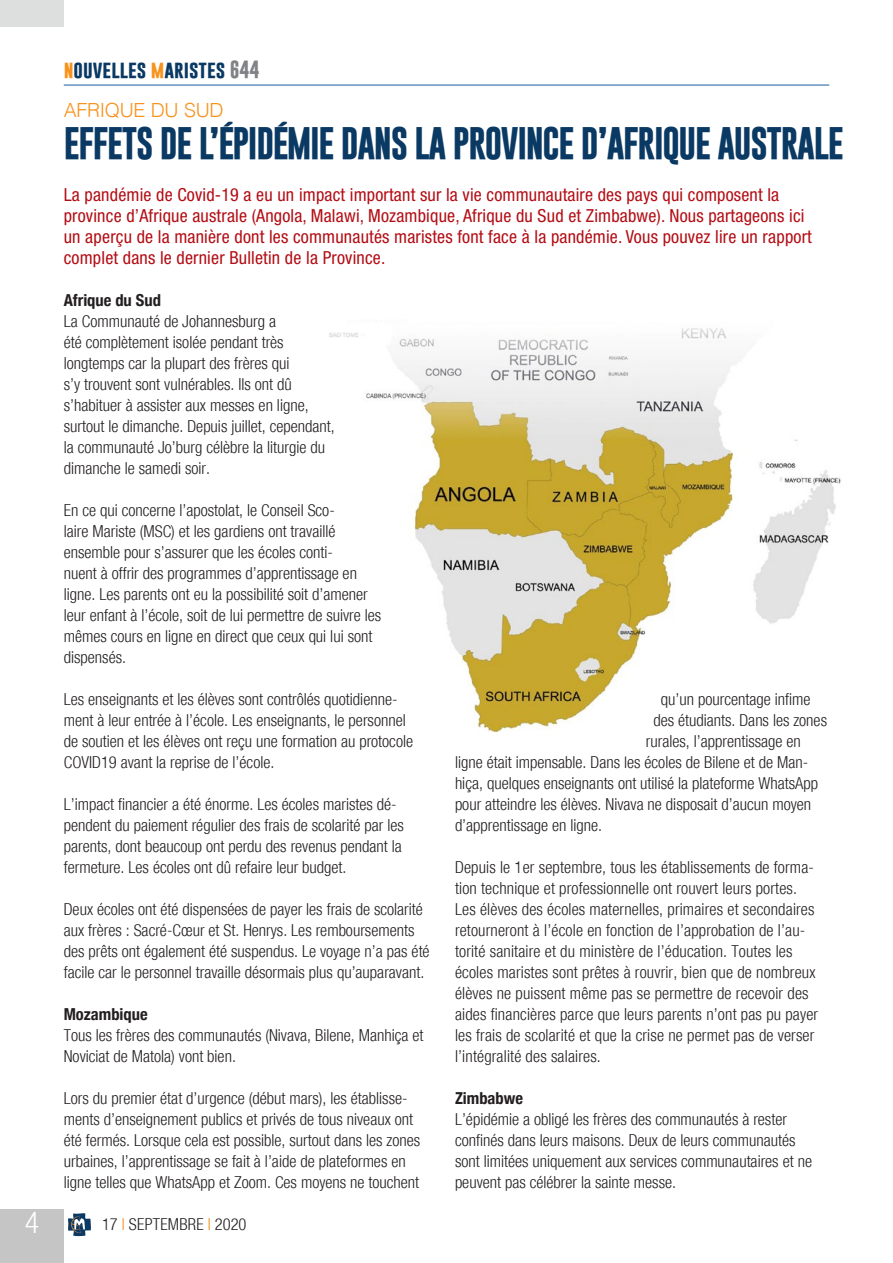
<style>
.page{position:relative;width:893px;height:1263px;background:#fff}
.page>*{position:absolute;margin:0;border:0;box-sizing:border-box;transform-origin:0 0}
.Titolo{font:700 33px "Gobold";letter-spacing:-.04em;color:#0a3963}
.t1{font:300 condensed 30px "Helvetica Neue";color:#fff}
.sommario{font:300 19.5px "Helvetica";letter-spacing:-.015em;color:#f7931d}
.Testo_normal{font:condensed 18px/21px "Helvetica Neue";letter-spacing:.01em;color:#b30e15}
.t2{font:700 18px "Gobold";color:#0a3963}
.Testo_sinEspacio{font:300 condensed 16.5px/21px "Helvetica Neue";color:#231f20}
.Testo_sinEspacio-2{font:700 condensed 16.5px "Helvetica Neue";color:#231f20}
.s1{color:#f7931d}
.s2{color:#808285}
</style>
<div class="page">
<div style="left:0;top:1209px;width:64px;height:54px;background:#c4c5c4"></div>
<hr style="left:64px;top:85px;width:765px;height:1px;background:#175d9e">
<svg style="left:68px;top:1213px;width:23px;height:23px"></svg>
<div style="left:0;top:0;width:64px;height:27px;background:#dddede"></div>
<svg style="left:329px;top:328px;width:512px;height:404px"></svg>
<h2 class="t1" style="left:25px;top:1205px;width:16px">4</h2>
<p class="t2" style="left:64px;top:57px;width:197px"><span class="s1">n</span>ouvelles <span class="s1">m</span>aristes <span class="s2">644</span></p>
<p class="sommario" style="left:64px;top:93px;width:161px">AFRIQUE DU SUD</p>
<p class="Titolo" style="left:64px;top:122px;width:781px">EFFETS DE L’ÉPIDÉMIE DANS LA PROVINCE D’AFRIQUE AUSTRALE</p>
<p class="Testo_normal" style="left:64px;top:184px;width:750px">La pandémie de Covid-19 a eu un impact important sur la vie communautaire des pays qui composent la province d’Afrique australe (Angola, Malawi, Mozambique, Afrique du Sud et Zimbabwe). Nous partageons ici un aperçu de la manière dont les communautés maristes font face à la pandémie. Vous pouvez lire un rapport complet dans le dernier Bulletin de la Province.</p>
<p class="Testo_sinEspacio-2" style="left:64px;top:286px;width:99px">Afrique du Sud</p>
<p class="Testo_sinEspacio" style="left:64px;top:311px;width:273px">La Communauté de Johannesburg a<br>été complètement isolée pendant très longtemps car la plupart des frères qui<br>s’y trouvent sont vulnérables. Ils ont dû s’habituer à assister aux messes en ligne, surtout le dimanche. Depuis juillet, cependant, la communauté Jo’burg célèbre la liturgie du dimanche le samedi soir.</p>
<p class="Testo_sinEspacio" style="left:64px;top:500px;width:319px">En ce qui concerne l’apostolat, le Conseil Sco-<br>laire Mariste (MSC) et les gardiens ont travaillé ensemble pour s’assurer que les écoles conti-<br>nuent à offrir des programmes d’apprentissage en ligne. Les parents ont eu la possibilité soit d’amener leur enfant à l’école, soit de lui permettre de suivre les mêmes cours en ligne en direct que ceux qui lui sont dispensés.</p>
<p class="Testo_sinEspacio" style="left:64px;top:689px;width:351px">Les enseignants et les élèves sont contrôlés quotidienne&shy;ment à leur entrée à l’école. Les enseignants, le personnel de soutien et les élèves ont reçu une formation au protocole COVID19 avant la reprise de l’école.</p>
<p class="Testo_sinEspacio" style="left:64px;top:794px;width:342px">L’impact financier a été énorme. Les écoles maristes dé&shy;pendent du paiement régulier des frais de scolarité par les parents, dont beaucoup ont perdu des revenus pendant la fermeture. Les écoles ont dû refaire leur budget.</p>
<p class="Testo_sinEspacio" style="left:64px;top:899px;width:367px">Deux écoles ont été dispensées de payer les frais de scolarité aux frères : Sacré-Cœur et St. Henrys. Les remboursements des prêts ont également été suspendus. Le voyage n’a pas été facile car le personnel travaille désormais plus qu’auparavant.</p>
<p class="Testo_sinEspacio-2" style="left:64px;top:1000px;width:85px">Mozambique</p>
<p class="Testo_sinEspacio" style="left:64px;top:1025px;width:361px">Tous les frères des communautés (Nivava, Bilene, Manhiça et<br>Noviciat de Matola) vont bien.</p>
<p class="Testo_sinEspacio" style="left:64px;top:1088px;width:358px">Lors du premier état d’urgence (début mars), les établisse&shy;ments d’enseignement publics et privés de tous niveaux ont été fermés. Lorsque cela est possible, surtout dans les zones urbaines, l’apprentissage se fait à l’aide de plateformes en ligne telles que WhatsApp et Zoom. Ces moyens ne touchent</p>
<p class="Testo_sinEspacio" style="left:102px;top:1214px;width:146px">17 <span class="s1">I</span> SEPTEMBRE <span class="s1">I</span> 2020</p>
<p class="Testo_sinEspacio" style="left:661px;top:689px;width:151px">qu’un pourcentage infime</p>
<p class="Testo_sinEspacio" style="left:653px;top:710px;width:175px">des étudiants. Dans les zones</p>
<p class="Testo_sinEspacio" style="left:646px;top:731px;width:157px">rurales, l’apprentissage en</p>
<p class="Testo_sinEspacio" style="left:455px;top:752px;width:355px">ligne était impensable. Dans les écoles de Bilene et de Man-</p>
<p class="Testo_sinEspacio" style="left:455px;top:773px;width:365px">hiça, quelques enseignants ont utilisé la plateforme WhatsApp</p>
<p class="Testo_sinEspacio" style="left:455px;top:794px;width:358px">pour atteindre les élèves. Nivava ne disposait d’aucun moyen</p>
<p class="Testo_sinEspacio" style="left:455px;top:815px;width:149px">d’apprentissage en ligne.</p>
<p class="Testo_sinEspacio" style="left:455px;top:857px;width:365px">Depuis le 1er septembre, tous les établissements de forma&shy;tion technique et professionnelle ont rouvert leurs portes.<br>Les élèves des écoles maternelles, primaires et secondaires retourneront à l’école en fonction de l’approbation de l’au&shy;torité sanitaire et du ministère de l’éducation. Toutes les écoles maristes sont prêtes à rouvrir, bien que de nombreux élèves ne puissent même pas se permettre de recevoir des aides financières parce que leurs parents n’ont pas pu payer les frais de scolarité et que la crise ne permet pas de verser l’intégralité des salaires.</p>
<p class="Testo_sinEspacio-2" style="left:455px;top:1084px;width:70px">Zimbabwe</p>
<p class="Testo_sinEspacio" style="left:455px;top:1109px;width:358px">L’épidémie a obligé les frères des communautés à rester confinés dans leurs maisons. Deux de leurs communautés sont limitées uniquement aux services communautaires et ne peuvent pas célébrer la sainte messe.</p>
</div>
